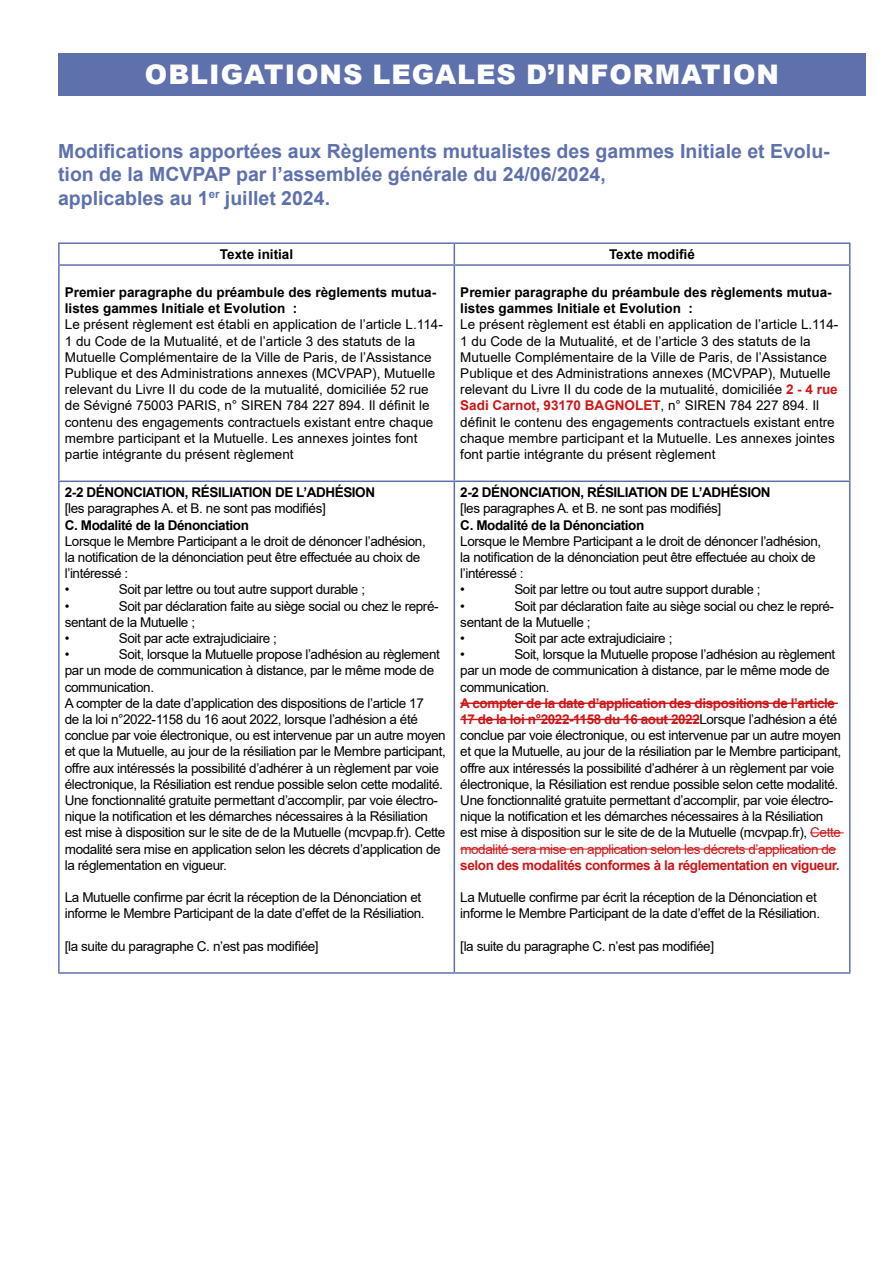
<style>
.page{position:relative;width:893px;height:1263px;background:#fff}
.page>*{position:absolute;margin:0;border:0;box-sizing:border-box;transform-origin:0 0}
.t1{font:900 27px "Arial";letter-spacing:.035em;color:#fff}
.t2{font:700 19.5px/23.4px "Arial";color:#5f71ad}
.t3{font:13.5px/16.2px "Arial";letter-spacing:-.03em;color:#000}
.t4{font:13.5px/16.2px "Arial";color:#000}
.t5{font:700 13.5px/16.2px "Arial";color:#000}
.t6{font:700 13.5px "Arial";letter-spacing:-.03em;color:#000}
.t7{font:700 13.5px "Arial";letter-spacing:-.03em;color:#cd1719}
.s1{font-weight:700;color:#cd1719}
.s2{color:#cd1719}
</style>
<div class="page">
<div style="left:58px;top:53px;width:808px;height:43px;background:#5f71ad"></div>
<hr style="left:58px;top:242px;width:396px;height:2px;background:#5f71ad">
<hr style="left:58px;top:244px;width:2px;height:20px;background:#5f71ad">
<hr style="left:454px;top:242px;width:396px;height:2px;background:#5f71ad">
<svg style="left:454px;top:244px;width:1px;height:20px"></svg>
<svg style="left:849px;top:244px;width:1px;height:20px"></svg>
<hr style="left:58px;top:264px;width:396px;height:2px;background:#5f71ad">
<hr style="left:58px;top:266px;width:2px;height:214px;background:#5f71ad">
<hr style="left:454px;top:264px;width:396px;height:2px;background:#5f71ad">
<hr style="left:454px;top:266px;width:1px;height:214px;background:#5f71ad">
<hr style="left:849px;top:266px;width:1px;height:214px;background:#5f71ad">
<hr style="left:58px;top:480px;width:396px;height:2px;background:#5f71ad">
<hr style="left:58px;top:482px;width:2px;height:490px;background:#5f71ad">
<hr style="left:454px;top:480px;width:396px;height:2px;background:#5f71ad">
<hr style="left:454px;top:482px;width:1px;height:490px;background:#5f71ad">
<hr style="left:849px;top:482px;width:1px;height:490px;background:#5f71ad">
<hr style="left:58px;top:972px;width:396px;height:2px;background:#5f71ad">
<hr style="left:454px;top:972px;width:396px;height:2px;background:#5f71ad">
<hr style="left:460px;top:702px;width:378px;height:2px;background:#cd1719">
<hr style="left:460px;top:719px;width:239px;height:1px;background:#cd1719">
<hr style="left:810px;top:832px;width:34px;height:1px;background:#cd1719">
<hr style="left:460px;top:848px;width:376px;height:1px;background:#cd1719">
<h1 class="t1" style="left:145px;top:64px;width:636px">OBLIGATIONS LEGALES D’INFORMATION</h1>
<h2 class="t2" style="left:58px;top:140px;width:773px">Modifications apportées aux Règlements mutualistes des gammes Initiale et Evolu&shy;tion de la MCVPAP par l’assemblée générale du 24/06/2024,<br>applicables au 1<sup>er</sup> juillet 2024.</h2>
<p class="t5" style="left:220px;top:247px;width:75px">Texte initial</p>
<p class="t5" style="left:609px;top:246px;width:88px">Texte modifié</p>
<p class="t5" style="left:65px;top:285px;width:373px">Premier paragraphe du préambule des règlements mutua&shy;listes gammes Initiale et Evolution :</p>
<p class="t4" style="left:65px;top:318px;width:379px">Le présent règlement est établi en application de l’article L.114- 1 du Code de la Mutualité, et de l’article 3 des statuts de la Mutuelle Complémentaire de la Ville de Paris, de l’Assistance Publique et des Administrations annexes (MCVPAP), Mutuelle relevant du Livre II du code de la mutualité, domiciliée 52 rue de Sévigné 75003 PARIS, n° SIREN 784 227 894. Il définit le contenu des engagements contractuels existant entre chaque membre participant et la Mutuelle. Les annexes jointes font partie intégrante du présent règlement</p>
<p class="t5" style="left:460px;top:285px;width:373px">Premier paragraphe du préambule des règlements mutua&shy;listes gammes Initiale et Evolution :</p>
<p class="t4" style="left:460px;top:318px;width:379px">Le présent règlement est établi en application de l’article L.114- 1 du Code de la Mutualité, et de l’article 3 des statuts de la Mutuelle Complémentaire de la Ville de Paris, de l’Assistance Publique et des Administrations annexes (MCVPAP), Mutuelle relevant du Livre II du code de la mutualité, domiciliée <span class="s1">2 - 4 rue Sadi Carnot, 93170 BAGNOLET</span>, n° SIREN 784 227 894. Il définit le contenu des engagements contractuels existant entre chaque membre participant et la Mutuelle. Les annexes jointes font partie intégrante du présent règlement</p>
<p class="t6" style="left:65px;top:487px;width:312px">2-2 DÉNONCIATION, RÉSILIATION DE L’ADHÉSION</p>
<p class="t3" style="left:65px;top:500px;width:262px">[les paragraphes A. et B. ne sont pas modifiés]</p>
<p class="t6" style="left:65px;top:520px;width:186px">C. Modalité de la Dénonciation</p>
<p class="t3" style="left:65px;top:534px;width:362px">Lorsque le Membre Participant a le droit de dénoncer l’adhésion, la notification de la dénonciation peut être effectuée au choix de l’intéressé :<br>•</p>
<p class="t3" style="left:119px;top:583px;width:248px">Soit par lettre ou tout autre support durable ;</p>
<p class="t6" style="left:460px;top:487px;width:312px">2-2 DÉNONCIATION, RÉSILIATION DE L’ADHÉSION</p>
<p class="t3" style="left:460px;top:500px;width:262px">[les paragraphes A. et B. ne sont pas modifiés]</p>
<p class="t6" style="left:460px;top:520px;width:186px">C. Modalité de la Dénonciation</p>
<p class="t3" style="left:460px;top:534px;width:362px">Lorsque le Membre Participant a le droit de dénoncer l’adhésion, la notification de la dénonciation peut être effectuée au choix de l’intéressé :<br>•</p>
<p class="t3" style="left:514px;top:583px;width:248px">Soit par lettre ou tout autre support durable ;</p>
<p class="t3" style="left:65px;top:599px;width:375px;text-indent:54px">Soit par déclaration faite au siège social ou chez le repré&shy;sentant de la Mutuelle ;<br>•</p>
<p class="t3" style="left:65px;top:599px;width:6px">•</p>
<p class="t3" style="left:119px;top:631px;width:160px">Soit par acte extrajudiciaire ;</p>
<p class="t3" style="left:460px;top:599px;width:375px;text-indent:54px">Soit par déclaration faite au siège social ou chez le repré&shy;sentant de la Mutuelle ;<br>•</p>
<p class="t3" style="left:460px;top:599px;width:6px">•</p>
<p class="t3" style="left:514px;top:631px;width:160px">Soit par acte extrajudiciaire ;</p>
<p class="t3" style="left:65px;top:647px;width:382px;text-indent:54px">Soit, lorsque la Mutuelle propose l’adhésion au règlement par un mode de communication à distance, par le même mode de communication.<br>A compter de la date d’application des dispositions de l’article 17<br>de la loi n°2022-1158 du 16 aout 2022, lorsque l’adhésion a été conclue par voie électronique, ou est intervenue par un autre moyen et que la Mutuelle, au jour de la résiliation par le Membre participant, offre aux intéressés la possibilité d’adhérer à un règlement par voie électronique, la Résiliation est rendue possible selon cette modalité.<br>Une fonctionnalité gratuite permettant d’accomplir, par voie électro&shy;nique la notification et les démarches nécessaires à la Résiliation est mise à disposition sur le site de de la Mutuelle (mcvpap.fr). Cette modalité sera mise en application selon les décrets d’application de la réglementation en vigueur.</p>
<p class="t3" style="left:65px;top:889px;width:361px">La Mutuelle confirme par écrit la réception de la Dénonciation et informe le Membre Participant de la date d’effet de la Résiliation.</p>
<p class="t3" style="left:65px;top:938px;width:255px">[la suite du paragraphe C. n’est pas modifiée]</p>
<p class="t3" style="left:65px;top:647px;width:6px">•</p>
<p class="t3" style="left:460px;top:647px;width:376px;text-indent:54px">Soit, lorsque la Mutuelle propose l’adhésion au règlement par un mode de communication à distance, par le même mode de communication.</p>
<p class="t3" style="left:460px;top:696px;width:382px"><span class="s1">A compter de la date d’application des dispositions de l’article 17 de la loi n°2022-1158 du 16 aout 2022</span>Lorsque l’adhésion a été conclue par voie électronique, ou est intervenue par un autre moyen et que la Mutuelle, au jour de la résiliation par le Membre participant, offre aux intéressés la possibilité d’adhérer à un règlement par voie électronique, la Résiliation est rendue possible selon cette modalité.<br>Une fonctionnalité gratuite permettant d’accomplir, par voie électro&shy;nique la notification et les démarches nécessaires à la Résiliation est mise à disposition sur le site de de la Mutuelle (mcvpap.fr), <span class="s2">Cette modalité sera mise en application selon les décrets d’application de</span></p>
<p class="t7" style="left:460px;top:860px;width:381px">selon des modalités conformes à la réglementation en vigueur.</p>
<p class="t3" style="left:460px;top:889px;width:361px">La Mutuelle confirme par écrit la réception de la Dénonciation et informe le Membre Participant de la date d’effet de la Résiliation.</p>
<p class="t3" style="left:460px;top:938px;width:255px">[la suite du paragraphe C. n’est pas modifiée]</p>
<p class="t3" style="left:460px;top:647px;width:6px">•</p>
</div>
